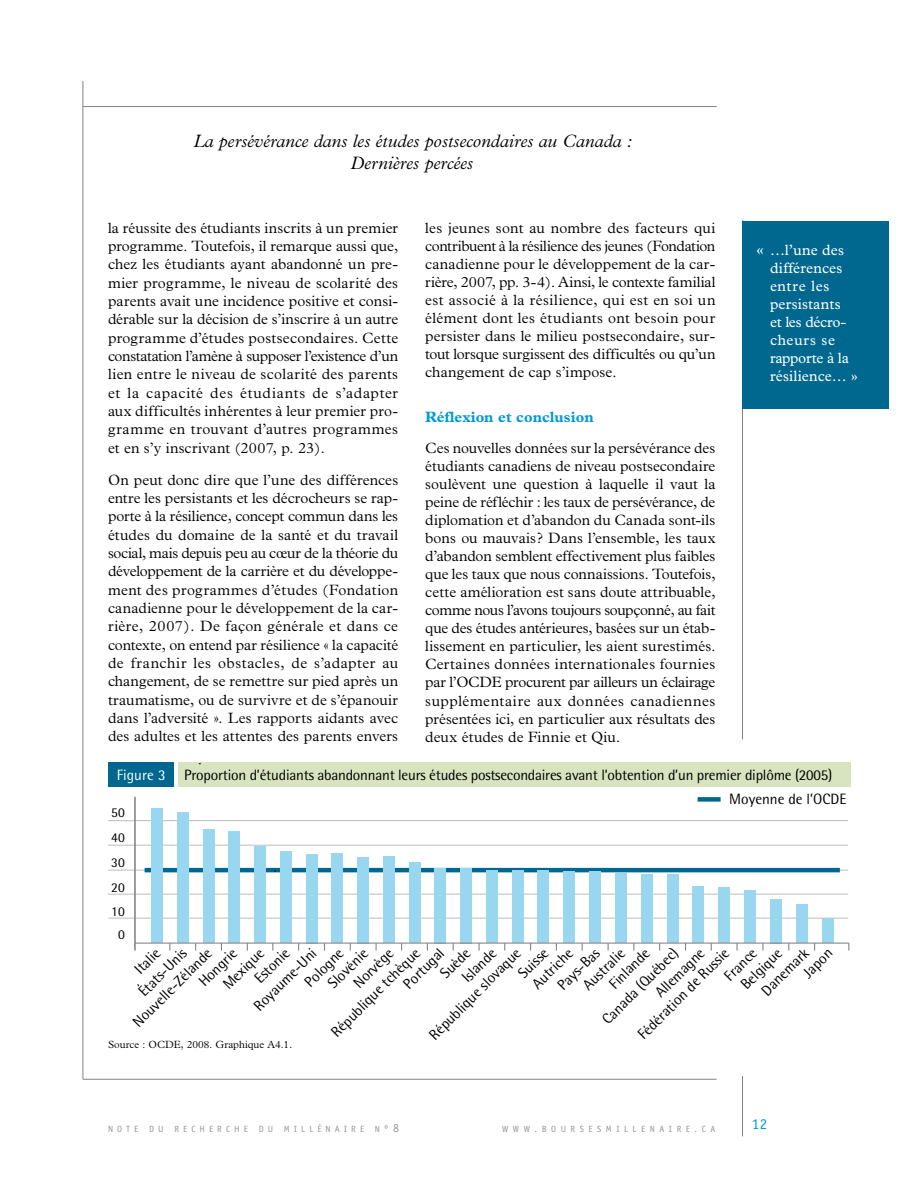
<style>
.page{position:relative;width:918px;height:1188px;background:#fff}
.page>*{position:absolute;margin:0;border:0;box-sizing:border-box;transform-origin:0 0}
.t1{font:italic 300 18px/21.6px "Plantin";color:#000;text-align:center}
.t2{font:300 15px/18.3px "Plantin";letter-spacing:.005em;color:#000;text-align:justify}
.t3{font:15px/17.4px "Rotis Semi Sans";letter-spacing:-.015em;color:#000}
.t4{font:15px/18px "Plantin";letter-spacing:.01em;color:#fff}
.t5{font:700 15px "Plantin";color:#0099d8}
.t6{font:15px "Officina Sans Std";color:#0099d8}
.t7{font:13.5px "Rotis Semi Sans";letter-spacing:-.005em;color:#000}
.t8{font:300 10.5px "Plantin";color:#000}
.t9{font:9px "Officina Sans Std";letter-spacing:.45em;color:#939598}
.t10{font:9px "Officina Sans Std";letter-spacing:.5em;color:#939598}
.s1{font-family:"Utopia";font-size:16.5px}
.s2{font-family:"Utopia"}
.s3{color:#fff}
.s4{font-size:10.5px}
.s5{font-size:12px}
</style>
<div class="page">
<hr style="left:83px;top:81px;width:1px;height:998px;background:#808285">
<hr style="left:83px;top:106px;width:634px;height:1px;background:#808285">
<hr style="left:83px;top:1079px;width:634px;height:1px;background:#808285">
<hr style="left:742px;top:220px;width:1px;height:519px;background:#808285">
<div style="left:698px;top:797px;width:23px;height:5px;background:#00678f"></div>
<hr style="left:109px;top:918px;width:739px;height:1px;background:#bdbdc0">
<hr style="left:108px;top:845px;width:740px;height:1px;background:#bdbdc0">
<hr style="left:108px;top:870px;width:740px;height:1px;background:#bdbdc0">
<hr style="left:145px;top:868px;width:695px;height:4px;background:#00678f">
<hr style="left:108px;top:894px;width:740px;height:1px;background:#bdbdc0">
<hr style="left:108px;top:820px;width:740px;height:1px;background:#bdbdc0">
<div style="left:178px;top:762px;width:672px;height:25px;background:#d8e4c0"></div>
<div style="left:109px;top:762px;width:65px;height:25px;background:#00678f"></div>
<hr style="left:134px;top:797px;width:2px;height:146px;background:#808285">
<svg style="left:134px;top:943px;width:2px;height:8px"></svg>
<svg style="left:478px;top:944px;width:2px;height:7px"></svg>
<div style="left:151px;top:808px;width:12px;height:135px;background:#99d6ef"></div>
<div style="left:177px;top:813px;width:12px;height:130px;background:#99d6ef"></div>
<div style="left:203px;top:830px;width:11px;height:113px;background:#99d6ef"></div>
<div style="left:229px;top:832px;width:11px;height:111px;background:#99d6ef"></div>
<div style="left:254px;top:846px;width:12px;height:97px;background:#99d6ef"></div>
<div style="left:280px;top:852px;width:12px;height:91px;background:#99d6ef"></div>
<div style="left:306px;top:854px;width:11px;height:89px;background:#99d6ef"></div>
<div style="left:332px;top:853px;width:11px;height:90px;background:#99d6ef"></div>
<div style="left:357px;top:857px;width:12px;height:86px;background:#99d6ef"></div>
<div style="left:383px;top:857px;width:12px;height:86px;background:#99d6ef"></div>
<div style="left:409px;top:863px;width:11px;height:80px;background:#99d6ef"></div>
<div style="left:435px;top:868px;width:11px;height:75px;background:#99d6ef"></div>
<div style="left:460px;top:868px;width:12px;height:75px;background:#99d6ef"></div>
<div style="left:486px;top:870px;width:12px;height:73px;background:#99d6ef"></div>
<div style="left:512px;top:870px;width:11px;height:73px;background:#99d6ef"></div>
<div style="left:538px;top:870px;width:11px;height:73px;background:#99d6ef"></div>
<div style="left:564px;top:872px;width:11px;height:71px;background:#99d6ef"></div>
<div style="left:589px;top:871px;width:12px;height:72px;background:#99d6ef"></div>
<div style="left:615px;top:874px;width:12px;height:69px;background:#99d6ef"></div>
<div style="left:641px;top:875px;width:12px;height:68px;background:#99d6ef"></div>
<div style="left:667px;top:875px;width:11px;height:68px;background:#99d6ef"></div>
<div style="left:693px;top:886px;width:11px;height:57px;background:#99d6ef"></div>
<div style="left:718px;top:887px;width:12px;height:56px;background:#99d6ef"></div>
<div style="left:744px;top:891px;width:12px;height:52px;background:#99d6ef"></div>
<div style="left:770px;top:899px;width:12px;height:44px;background:#99d6ef"></div>
<div style="left:796px;top:905px;width:11px;height:38px;background:#99d6ef"></div>
<div style="left:822px;top:918px;width:11px;height:25px;background:#99d6ef"></div>
<hr style="left:135px;top:943px;width:714px;height:1px;background:#808285">
<hr style="left:742px;top:1076px;width:1px;height:60px;background:#808285">
<div style="left:742px;top:221px;width:147px;height:188px;background:#00678f"></div>
<p class="t1" style="left:193px;top:131px;width:440px">La persévérance dans les études postsecondaires au Canada :<br>Dernières percées</p>
<p class="t2" style="left:108px;top:219px;width:292px">la réussite des étudiants inscrits à un premier programme. Toutefois, il remarque aussi que, chez les étudiants ayant abandonné un pre&shy;mier programme, le niveau de scolarité des parents avait une incidence positive et consi&shy;dérable sur la décision de s’inscrire à un autre programme d’études postsecondaires. Cette constatation l’amène à supposer l’existence d’un lien entre le niveau de scolarité des parents et la capacité des étudiants de s’adapter aux difficultés inhérentes à leur premier pro&shy;gramme en trouvant d’autres programmes et en s’y inscrivant (2007, p. 23).</p>
<p class="t2" style="left:108px;top:471px;width:292px">On peut donc dire que l’une des différences entre les persistants et les décrocheurs se rap&shy;porte à la résilience, concept commun dans les études du domaine de la santé et du travail social, mais depuis peu au cœur de la théorie du développement de la carrière et du développe&shy;ment des programmes d’études (Fondation canadienne pour le développement de la car&shy;rière, 2007). De façon générale et dans ce contexte, on entend par résilience « la capacité de franchir les obstacles, de s’adapter au changement, de se remettre sur pied après un traumatisme, ou de survivre et de s’épanouir dans l’adversité ». Les rapports aidants avec des adultes et les attentes des parents envers</p>
<p class="t2" style="left:425px;top:219px;width:292px">les jeunes sont au nombre des facteurs qui contribuent à la résilience des jeunes (Fondation canadienne pour le développement de la car&shy;rière, 2007, pp. 3-4). Ainsi, le contexte familial est associé à la résilience, qui est en soi un élément dont les étudiants ont besoin pour persister dans le milieu postsecondaire, sur&shy;tout lorsque surgissent des difficultés ou qu’un changement de cap s’impose.</p>
<p class="t5" style="left:425px;top:408px;width:170px">Réflexion et conclusion</p>
<p class="t2" style="left:425px;top:439px;width:292px">Ces nouvelles données sur la persévérance des étudiants canadiens de niveau postsecondaire soulèvent une question à laquelle il vaut la peine de réfléchir : les taux de persévérance, de diplomation et d’abandon du Canada sont-ils bons ou mauvais? Dans l’ensemble, les taux d’abandon semblent effectivement plus faibles que les taux que nous connaissions. Toutefois, cette amélioration est sans doute attribuable, comme nous l’avons toujours soupçonné, au fait que des études antérieures, basées sur un étab&shy;lissement en particulier, les aient surestimés.<br>Certaines données internationales fournies par l’OCDE procurent par ailleurs un éclairage supplémentaire aux données canadiennes présentées ici, en particulier aux résultats des deux études de Finnie et Qiu.</p>
<p class="t4" style="left:770px;top:241px;width:89px;text-indent:-14px"><span class="s1">«</span> …l’une des différences entre les persistants<br>et les décro&shy;cheurs se rapporte à la résilience… <span class="s2">»</span></p>
<p class="t3" style="left:117px;top:766px;width:717px"><span class="s3">Figure 3</span> Proportion d’étudiants abandonnant leurs études postsecondaires avant l’obtention d’un premier diplôme (2005)</p>
<p class="t7" style="left:111px;top:804px;width:15px">50</p>
<p class="t7" style="left:111px;top:829px;width:15px">40</p>
<p class="t7" style="left:111px;top:854px;width:15px">30</p>
<p class="t7" style="left:111px;top:879px;width:15px">20</p>
<p class="t7" style="left:111px;top:903px;width:15px">10</p>
<p class="t7" style="left:118px;top:927px;width:8px">0</p>
<p class="t3" style="left:729px;top:790px;width:119px">Moyenne de l’OCDE</p>
<p class="t3" style="left:598px;top:1015px;width:102px;rotate:-45deg">Canada (Québec)</p>
<p class="t3" style="left:758px;top:987px;width:62px;rotate:-45deg">Danemark</p>
<p class="t3" style="left:250px;top:1002px;width:83px;rotate:-45deg">Royaume-Uni</p>
<p class="t3" style="left:399px;top:980px;width:53px;rotate:-45deg">Portugal</p>
<p class="t3" style="left:554px;top:981px;width:54px;rotate:-45deg">Pays-Bas</p>
<p class="t3" style="left:135px;top:988px;width:63px;rotate:-45deg">États-Unis</p>
<p class="t3" style="left:514px;top:970px;width:55px;rotate:-45deg">Suisse<br>Autriche</p>
<p class="t3" style="left:425px;top:1031px;width:124px;rotate:-45deg">République slovaque</p>
<p class="t3" style="left:436px;top:970px;width:38px;rotate:-45deg">Suède</p>
<p class="t3" style="left:458px;top:974px;width:43px;rotate:-45deg">Islande</p>
<p class="t3" style="left:327px;top:1028px;width:120px;rotate:-45deg">République tchèque</p>
<p class="t3" style="left:301px;top:978px;width:50px;rotate:-45deg">Pologne</p>
<p class="t3" style="left:324px;top:979px;width:51px;rotate:-45deg">Slovénie</p>
<p class="t3" style="left:579px;top:981px;width:54px;rotate:-45deg">Australie</p>
<p class="t3" style="left:605px;top:980px;width:52px;rotate:-45deg">Finlande</p>
<p class="t3" style="left:634px;top:1031px;width:124px;rotate:-45deg">Fédération de Russie</p>
<p class="t3" style="left:720px;top:972px;width:41px;rotate:-45deg">France</p>
<p class="t3" style="left:737px;top:981px;width:53px;rotate:-45deg">Belgique</p>
<p class="t3" style="left:350px;top:979px;width:51px;rotate:-45deg">Norvège</p>
<p class="t3" style="left:651px;top:989px;width:64px;rotate:-45deg">Allemagne</p>
<p class="t3" style="left:195px;top:978px;width:49px;rotate:-45deg">Hongrie</p>
<p class="t3" style="left:129px;top:1018px;width:106px;rotate:-45deg">Nouvelle-Zélande</p>
<p class="t3" style="left:131px;top:965px;width:31px;rotate:-45deg">Italie</p>
<p class="t3" style="left:219px;top:980px;width:53px;rotate:-45deg">Mexique</p>
<p class="t3" style="left:251px;top:975px;width:45px;rotate:-45deg">Estonie</p>
<p class="t3" style="left:799px;top:969px;width:37px;rotate:-45deg">Japon</p>
<p class="t8" style="left:108px;top:1039px;width:186px">Source : OCDE, 2008. Graphique A4.1.</p>
<p class="t9" style="left:108px;top:1124px;width:293px">NOTE DU RECHERCHE DU MILLÉNAIRE N<span class="s4">º</span><span class="s5">8</span></p>
<p class="t10" style="left:502px;top:1124px;width:215px">WWW.BOURSESMILLENAIRE.CA</p>
<p class="t6" style="left:752px;top:1116px;width:17px">12</p>
</div>
